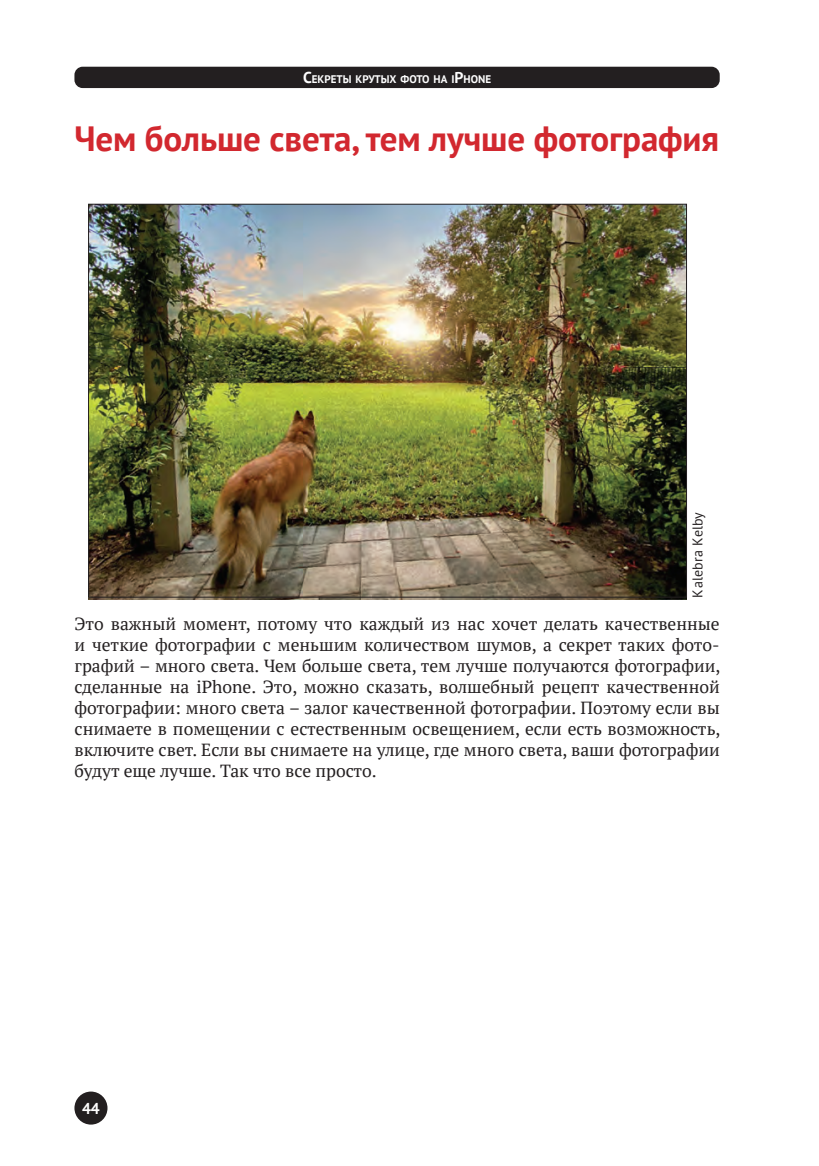
<style>
.page{position:relative;width:819px;height:1166px;background:#fff}
.page>*{position:absolute;margin:0;border:0;box-sizing:border-box;transform-origin:0 0}
.t1{font:700 35px "PT Sans";letter-spacing:-.005em;color:#d2282f}
.t2{font:17.5px/21px "PT Serif";color:#231f20;text-align:justify}
.t3{font:700 15.75px "PT Sans";color:#fff}
.t4{font:14px "PT Sans";letter-spacing:.01em;color:#231f20}
.t5{font:700 11.03px "PT Sans";color:#fff}
.s1{font-size:15.75px}
</style>
<div class="page">
<div style="left:74px;top:67px;width:645px;height:21px;background:#231f20;border-radius:8px"></div>
<div style="left:74px;top:1091px;width:33px;height:33px;background:#231f20;border-radius:50%"></div>
<img style="left:88px;top:206px;width:599px;height:393px">
<p class="t5" style="left:303px;top:72px;width:189px"><span class="s1">С</span>ЕКРЕТЫ КРУТЫХ ФОТО НА I<span class="s1">P</span>HONE</p>
<p class="t1" style="left:74px;top:116px;width:646px">Чем больше света, тем лучше фотография</p>
<p class="t4" style="left:688px;top:597px;width:87px;rotate:-90deg">Kalebra Kelby</p>
<p class="t2" style="left:74px;top:613px;width:647px">Это важный момент, потому что каждый из нас хочет делать качественные и четкие фотографии с меньшим количеством шумов, а секрет таких фото&shy;графий – много света. Чем больше света, тем лучше получаются фотографии, сделанные на iPhone. Это, можно сказать, волшебный рецепт качественной фотографии: много света – залог качественной фотографии. Поэтому если вы снимаете в помещении с естественным освещением, если есть возможность, включите свет. Если вы снимаете на улице, где много света, ваши фотографии будут еще лучше. Так что все просто.</p>
<p class="t3" style="left:82px;top:1098px;width:19px">44</p>
</div>
